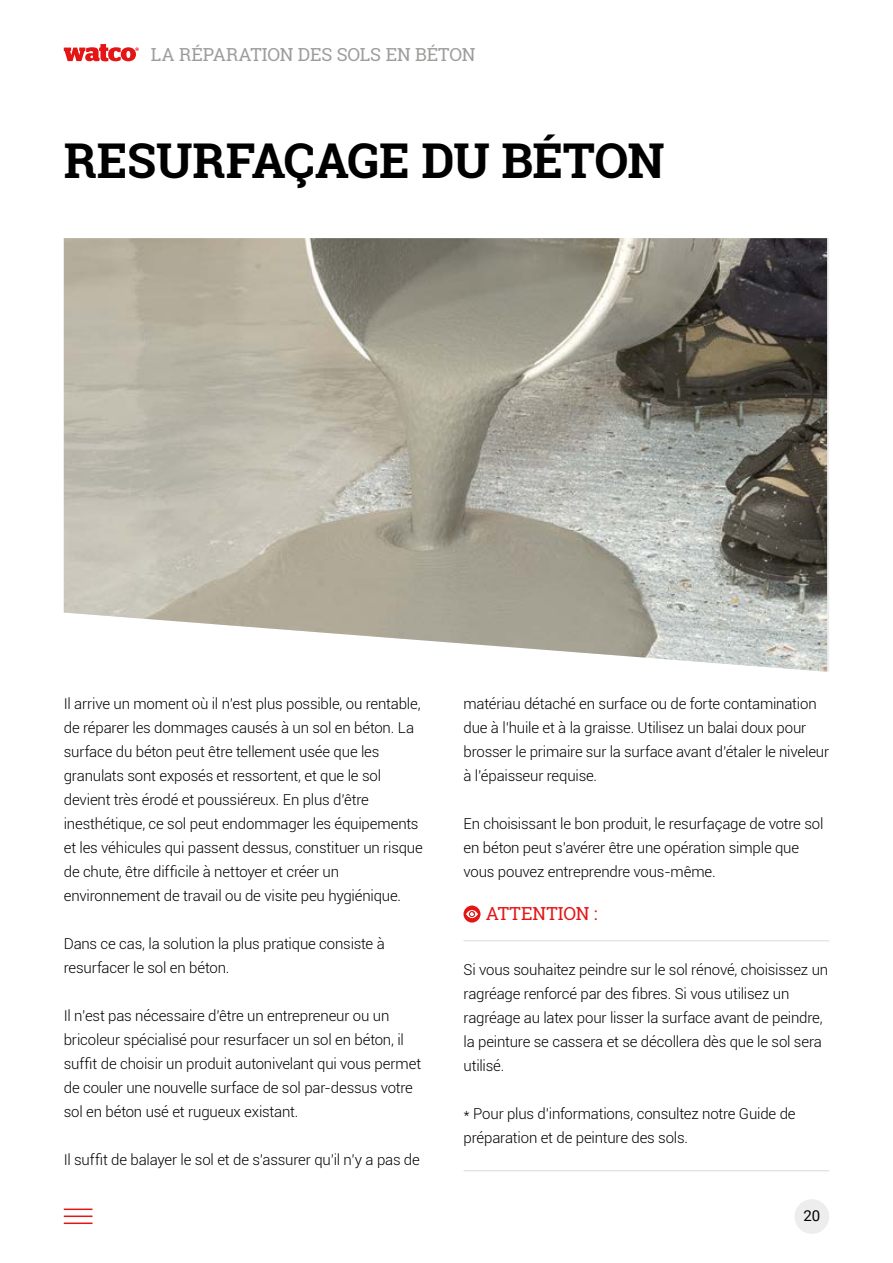
<style>
.page{position:relative;width:893px;height:1263px;background:#fff}
.page>*{position:absolute;margin:0;border:0;box-sizing:border-box;transform-origin:0 0}
.t1{font:700 48px "Roboto Slab";letter-spacing:-.01em;color:#000}
.t2{font:18px "Roboto Slab";letter-spacing:-.01em;color:#9d9d9c}
.t3{font:18px "Roboto Slab";letter-spacing:.005em;color:#e41515}
.t4{font:300 15px/24px "Roboto";letter-spacing:-.01em;color:#000}
.t5{font:15px "Roboto";color:#000}
</style>
<div class="page">
<svg style="left:64px;top:44px;width:75px;height:17px"></svg>
<hr style="left:64px;top:1222px;width:28px;height:2px;background:#e41515">
<hr style="left:64px;top:1215px;width:28px;height:2px;background:#e41515">
<hr style="left:64px;top:1208px;width:28px;height:2px;background:#e41515">
<div style="left:794px;top:1199px;width:35px;height:35px;background:#ededed;border-radius:50%"></div>
<img style="left:64px;top:238px;width:763px;height:434px">
<div style="left:463px;top:905px;width:17px;height:17px;background:#e41515;border-radius:50%"></div>
<svg style="left:466px;top:910px;width:12px;height:8px"></svg>
<hr style="left:463px;top:1170px;width:366px;height:1px;background:#dadada">
<hr style="left:463px;top:940px;width:366px;height:1px;background:#dadada">
<p class="t2" style="left:151px;top:43px;width:326px">LA RÉPARATION DES SOLS EN BÉTON</p>
<h1 class="t1" style="left:64px;top:128px;width:602px">RESURFAÇAGE DU BÉTON</h1>
<p class="t4" style="left:64px;top:691px;width:361px">Il arrive un moment où il n’est plus possible, ou rentable, de réparer les dommages causés à un sol en béton. La surface du béton peut être tellement usée que les granulats sont exposés et ressortent, et que le sol devient très érodé et poussiéreux. En plus d’être inesthétique, ce sol peut endommager les équipements et les véhicules qui passent dessus, constituer un risque de chute, être difficile à nettoyer et créer un environnement de travail ou de visite peu hygiénique.</p>
<p class="t4" style="left:64px;top:931px;width:322px">Dans ce cas, la solution la plus pratique consiste à resurfacer le sol en béton.</p>
<p class="t4" style="left:64px;top:1003px;width:359px">Il n’est pas nécessaire d’être un entrepreneur ou un bricoleur spécialisé pour resurfacer un sol en béton, il suffit de choisir un produit autonivelant qui vous permet de couler une nouvelle surface de sol par-dessus votre sol en béton usé et rugueux existant.</p>
<p class="t4" style="left:64px;top:1147px;width:358px">Il suffit de balayer le sol et de s’assurer qu’il n’y a pas de</p>
<p class="t4" style="left:463px;top:691px;width:367px">matériau détaché en surface ou de forte contamination due à l’huile et à la graisse. Utilisez un balai doux pour brosser le primaire sur la surface avant d’étaler le niveleur à l’épaisseur requise.</p>
<p class="t4" style="left:463px;top:811px;width:361px">En choisissant le bon produit, le resurfaçage de votre sol en béton peut s’avérer être une opération simple que vous pouvez entreprendre vous-même.</p>
<p class="t3" style="left:486px;top:901px;width:113px">ATTENTION :</p>
<p class="t4" style="left:463px;top:957px;width:366px">Si vous souhaitez peindre sur le sol rénové, choisissez un ragréage renforcé par des fibres. Si vous utilisez un ragréage au latex pour lisser la surface avant de peindre, la peinture se cassera et se décollera dès que le sol sera utilisé.</p>
<p class="t4" style="left:463px;top:1101px;width:334px">* Pour plus d’informations, consultez notre Guide de préparation et de peinture des sols.</p>
<p class="t5" style="left:803px;top:1205px;width:18px">20</p>
</div>
